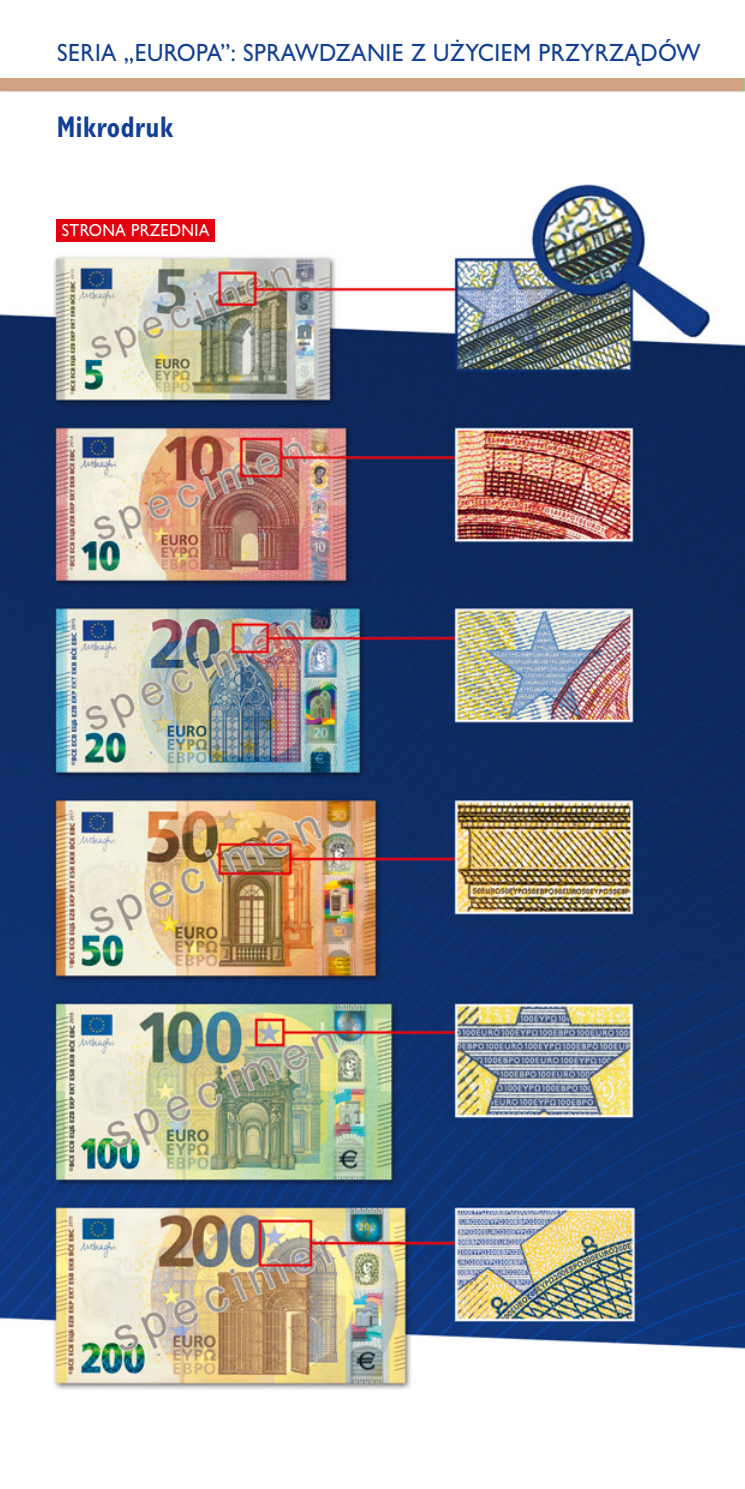
<style>
.page{position:relative;width:745px;height:1489px;background:#fff}
.page>*{position:absolute;margin:0;border:0;box-sizing:border-box;transform-origin:0 0}
.t1{font:700 condensed 30px "Gill Sans MT Pro";letter-spacing:.02em;color:#134094;scale:.85 1}
.t2{font:500 25px "Gill Sans MT Pro";letter-spacing:.02em;color:#134094;scale:.92 1}
.t3{font:500 17.5px "Gill Sans MT Pro";letter-spacing:.02em;color:#fff;scale:.92 1}
</style>
<div class="page">
<img style="left:0;top:77px;width:744px;height:1313px">
<div style="left:57px;top:219px;width:158px;height:22px;background:#e3000f"></div>
<div style="left:0;top:79px;width:744px;height:12px;background:#d2a183"></div>
<p class="t2" style="left:57px;top:37px;width:700px">SERIA „EUROPA”: SPRAWDZANIE Z UŻYCIEM PRZYRZĄDÓW</p>
<p class="t1" style="left:57px;top:109px;width:139px">Mikrodruk</p>
<p class="t3" style="left:62px;top:220px;width:162px">STRONA PRZEDNIA</p>
</div>
